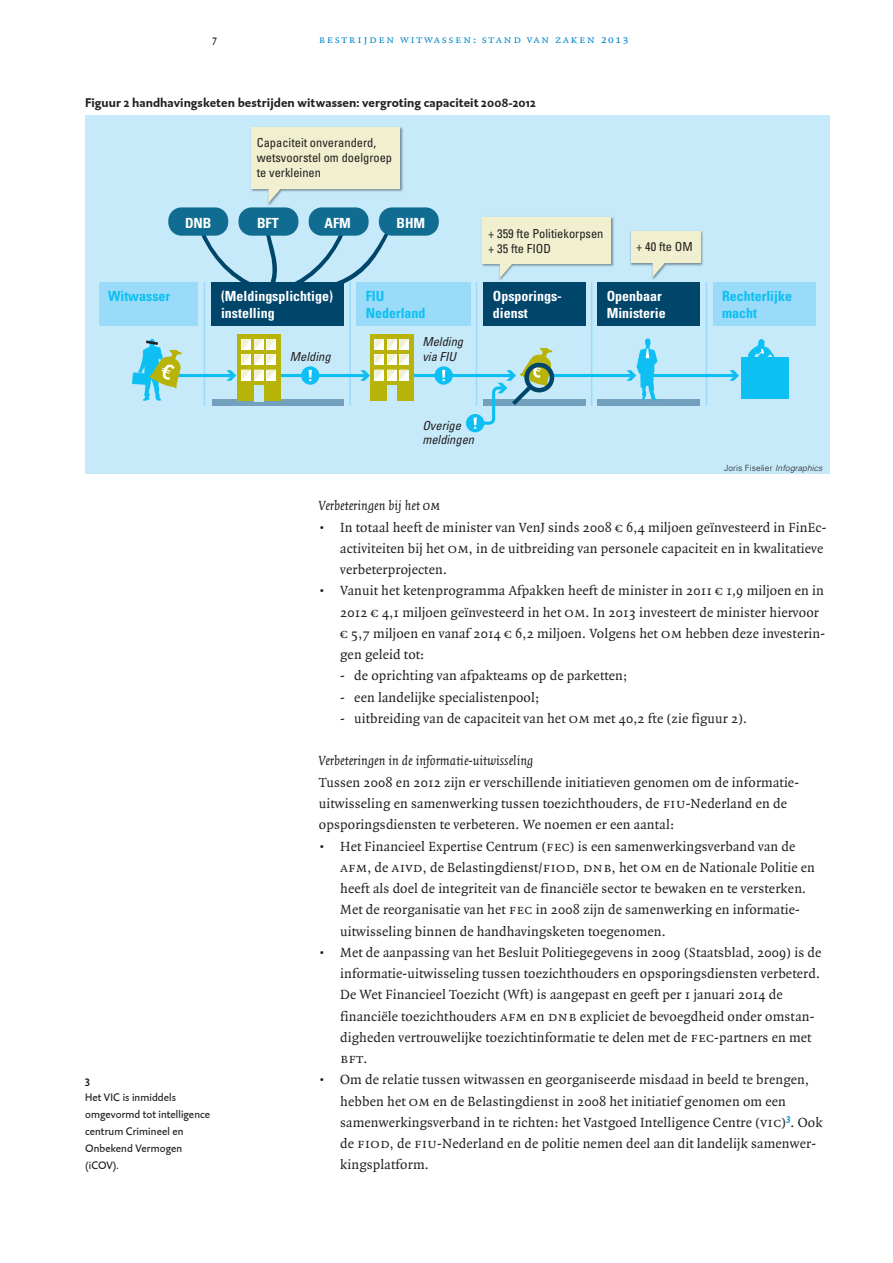
<style>
.page{position:relative;width:893px;height:1263px;background:#fff}
.page>*{position:absolute;margin:0;border:0;box-sizing:border-box;transform-origin:0 0}
._03_Plat_inspringen{font:14.25px/21.3px "Quadraat";letter-spacing:.01em;color:#231f20}
._00_Plat{font:14.25px/21.3px "Quadraat";letter-spacing:.01em;color:#231f20}
._01_Cursief{font:italic 14.25px "Quadraat";color:#231f20}
.t1{font:700 condensed 13.95px/16.8px "Univers LT Std";color:#fff}
.t2{font:700 condensed 13.95px/16.8px "Univers LT Std";color:#0dbff2}
._05_Tabel_tekstkader{font:700 12.75px "DTL Caspari ST";letter-spacing:.005em;color:#231f20}
.t3{font:condensed 12.45px/14.9px "Univers LT Std";color:#231f20}
.t4{font:italic condensed 12.45px/14.9px "Univers LT Std";color:#231f20}
._16_Noot{font:11.25px/17px "DTL Caspari ST";letter-spacing:.01em;color:#231f20}
.t5{font:11.25px "Quadraat Small Caps";letter-spacing:.15em;color:#0085cb}
._17_Noot_vet{font:700 11.25px "DTL Caspari ST";color:#231f20}
.t6{font:300 8.55px "Univers LT Std";letter-spacing:.01em;color:#231f20}
.s1{font-style:italic}
.s2{font-family:"Quadraat Italic Caps";font-style:normal}
.s3{font-family:"Quadraat Small Caps"}
</style>
<div class="page">
<div style="left:85px;top:115px;width:744px;height:359px;background:#c6eafa"></div>
<img style="left:630px;top:231px;width:73px;height:49px">
<div style="left:631px;top:231px;width:69px;height:32px;background:#f0efcf"></div>
<svg style="left:653px;top:263px;width:12px;height:14px"></svg>
<img style="left:482px;top:217px;width:132px;height:63px">
<div style="left:483px;top:218px;width:128px;height:46px;background:#f0efcf"></div>
<svg style="left:500px;top:264px;width:12px;height:14px"></svg>
<img style="left:251px;top:127px;width:152px;height:79px">
<div style="left:251px;top:128px;width:149px;height:61px;background:#f0efcf"></div>
<svg style="left:268px;top:189px;width:13px;height:14px"></svg>
<svg style="left:201px;top:215px;width:188px;height:103px"></svg>
<hr style="left:349px;top:282px;width:2px;height:123px;background:#99dbf8">
<div style="left:356px;top:282px;width:114px;height:44px;background:#99dbf8"></div>
<hr style="left:204px;top:282px;width:1px;height:123px;background:#99dbf8">
<hr style="left:476px;top:282px;width:1px;height:123px;background:#99dbf8">
<hr style="left:591px;top:282px;width:1px;height:123px;background:#99dbf8">
<hr style="left:706px;top:282px;width:1px;height:123px;background:#99dbf8">
<div style="left:99px;top:282px;width:99px;height:44px;background:#99dbf8"></div>
<div style="left:211px;top:282px;width:133px;height:44px;background:#00466b"></div>
<div style="left:598px;top:282px;width:102px;height:44px;background:#00466b"></div>
<div style="left:483px;top:282px;width:102px;height:44px;background:#00466b"></div>
<div style="left:713px;top:282px;width:102px;height:44px;background:#99dbf8"></div>
<div style="left:379px;top:207px;width:60px;height:29px;background:#106d91;border-radius:13px"></div>
<div style="left:168px;top:207px;width:60px;height:29px;background:#106d91;border-radius:13px"></div>
<div style="left:238px;top:207px;width:60px;height:29px;background:#106d91;border-radius:13px"></div>
<div style="left:309px;top:207px;width:60px;height:29px;background:#106d91;border-radius:13px"></div>
<div style="left:483px;top:399px;width:102px;height:6px;background:#72a0bd"></div>
<div style="left:598px;top:399px;width:102px;height:6px;background:#72a0bd"></div>
<div style="left:212px;top:399px;width:132px;height:6px;background:#72a0bd"></div>
<hr style="left:174px;top:374px;width:59px;height:3px;background:#0dbff2">
<svg style="left:226px;top:370px;width:10px;height:11px"></svg>
<svg style="left:132px;top:339px;width:51px;height:62px"></svg>
<svg style="left:748px;top:339px;width:26px;height:18px"></svg>
<div style="left:741px;top:357px;width:48px;height:42px;background:#0dbff2"></div>
<hr style="left:281px;top:374px;width:85px;height:3px;background:#0dbff2">
<hr style="left:552px;top:374px;width:81px;height:3px;background:#0dbff2">
<svg style="left:626px;top:338px;width:31px;height:63px"></svg>
<hr style="left:648px;top:374px;width:87px;height:3px;background:#0dbff2">
<svg style="left:729px;top:370px;width:10px;height:11px"></svg>
<hr style="left:413px;top:374px;width:99px;height:3px;background:#0dbff2">
<div style="left:238px;top:335px;width:43px;height:66px;background:#b8b309"></div>
<div style="left:254px;top:385px;width:9px;height:17px;background:#c6eafa"></div>
<svg style="left:242px;top:339px;width:34px;height:41px"></svg>
<div style="left:371px;top:335px;width:43px;height:66px;background:#b8b309"></div>
<div style="left:387px;top:385px;width:9px;height:17px;background:#c6eafa"></div>
<svg style="left:360px;top:339px;width:49px;height:42px"></svg>
<div style="left:301px;top:366px;width:18px;height:19px;background:#0dbff2;border-radius:50%"></div>
<svg style="left:309px;top:370px;width:3px;height:11px"></svg>
<div style="left:434px;top:366px;width:19px;height:19px;background:#0dbff2;border-radius:50%"></div>
<svg style="left:442px;top:370px;width:3px;height:11px"></svg>
<div style="left:466px;top:414px;width:18px;height:18px;background:#0dbff2;border-radius:50%"></div>
<svg style="left:474px;top:348px;width:82px;height:81px"></svg>
<p class="_16_Noot" style="left:213px;top:30px;width:6px">7</p>
<p class="t5" style="left:319px;top:33px;width:311px">bestrijden witwassen: stand van zaken 2013</p>
<p class="_05_Tabel_tekstkader" style="left:85px;top:94px;width:452px">Figuur 2 handhavingsketen bestrijden witwassen: vergroting capaciteit 2008-2012</p>
<p class="t3" style="left:257px;top:135px;width:137px">Capaciteit onveranderd, wetsvoorstel om doelgroep te verkleinen</p>
<p class="t1" style="left:185px;top:214px;width:28px">DNB</p>
<p class="t1" style="left:257px;top:214px;width:23px">BFT</p>
<p class="t1" style="left:324px;top:214px;width:28px">AFM</p>
<p class="t1" style="left:396px;top:214px;width:30px">BHM</p>
<p class="t3" style="left:488px;top:226px;width:117px">+ 359 fte Politiekorpsen + 35 fte FIOD</p>
<p class="t3" style="left:636px;top:239px;width:58px">+ 40 fte OM</p>
<p class="t1" style="left:221px;top:288px;width:113px">(Meldingsplichtige) instelling</p>
<p class="t2" style="left:108px;top:288px;width:64px">Witwasser</p>
<p class="t2" style="left:366px;top:288px;width:61px">FIU<br>Nederland</p>
<p class="t1" style="left:493px;top:288px;width:71px">Opsporings&shy;dienst</p>
<p class="t4" style="left:290px;top:349px;width:42px">Melding</p>
<p class="t4" style="left:422px;top:335px;width:42px">Melding via FIU</p>
<p class="t4" style="left:422px;top:419px;width:53px;line-height:14px">Overige meldingen</p>
<p class="t1" style="left:607px;top:288px;width:61px">Openbaar<br>Ministerie</p>
<p class="t2" style="left:722px;top:288px;width:71px">Rechterlijke macht</p>
<p class="t6" style="left:724px;top:463px;width:100px">Joris Fiselier <span class="s1">Infographics</span></p>
<p class="_17_Noot_vet" style="left:85px;top:1073px;width:6px">3</p>
<p class="_16_Noot" style="left:85px;top:1089px;width:127px">Het VIC is inmiddels omgevormd tot intelligence centrum Crimineel en<br>Onbekend Vermogen (iCOV).</p>
<p class="_01_Cursief" style="left:319px;top:498px;width:123px">Verbeteringen bij het <span class="s2">om</span></p>
<p class="_03_Plat_inspringen" style="left:340px;top:517px;width:487px;text-indent:-21px">• In totaal heeft de minister van VenJ sinds 2008 € 6,4 miljoen geïnvesteerd in FinEc&shy;activiteiten bij het <span class="s3">om</span>, in de uitbreiding van personele capaciteit en in kwalitatieve verbeterprojecten.</p>
<p class="_03_Plat_inspringen" style="left:340px;top:581px;width:487px;text-indent:-21px">• Vanuit het ketenprogramma Afpakken heeft de minister in 2011 € 1,9 miljoen en in 2012 € 4,1 miljoen geïnvesteerd in het <span class="s3">om</span>. In 2013 investeert de minister hiervoor € 5,7 miljoen en vanaf 2014 € 6,2 miljoen. Volgens het <span class="s3">om</span> hebben deze investerin&shy;gen geleid tot:</p>
<p class="_03_Plat_inspringen" style="left:340px;top:666px;width:288px">- de oprichting van afpakteams op de parketten;</p>
<p class="_03_Plat_inspringen" style="left:340px;top:687px;width:200px">- een landelijke specialistenpool;</p>
<p class="_03_Plat_inspringen" style="left:319px;top:708px;width:430px">- uitbreiding van de capaciteit van het <span class="s3">om</span> met 40,2 fte (zie figuur 2).</p>
<p class="_01_Cursief" style="left:319px;top:753px;width:216px">Verbeteringen in de informatie-uitwisseling</p>
<p class="_00_Plat" style="left:319px;top:772px;width:480px">Tussen 2008 en 2012 zijn er verschillende initiatieven genomen om de informatie&shy;uitwisseling en samenwerking tussen toezichthouders, de <span class="s3">fiu</span>-Nederland en de opsporingsdiensten te verbeteren. We noemen er een aantal:</p>
<p class="_03_Plat_inspringen" style="left:340px;top:836px;width:476px;text-indent:-21px">• Het Financieel Expertise Centrum (<span class="s3">fec</span>) is een samenwerkingsverband van de <span class="s3">afm</span>, de <span class="s3">aivd</span>, de Belastingdienst/<span class="s3">fiod</span>, <span class="s3">dnb</span>, het <span class="s3">om</span> en de Nationale Politie en heeft als doel de integriteit van de financiële sector te bewaken en te versterken.<br>Met de reorganisatie van het <span class="s3">fec</span> in 2008 zijn de samenwerking en informatie&shy;uitwisseling binnen de handhavingsketen toegenomen.</p>
<p class="_03_Plat_inspringen" style="left:340px;top:942px;width:483px;text-indent:-21px">• Met de aanpassing van het Besluit Politiegegevens in 2009 (Staatsblad, 2009) is de informatie-uitwisseling tussen toezichthouders en opsporingsdiensten verbeterd.<br>De Wet Financieel Toezicht (Wft) is aangepast en geeft per 1 januari 2014 de financiële toezichthouders <span class="s3">afm</span> en <span class="s3">dnb</span> expliciet de bevoegdheid onder omstan&shy;digheden vertrouwelijke toezichtinformatie te delen met de <span class="s3">fec</span>-partners en met <span class="s3">bft</span>.</p>
<p class="_03_Plat_inspringen" style="left:340px;top:1069px;width:484px;text-indent:-21px">• Om de relatie tussen witwassen en georganiseerde misdaad in beeld te brengen, hebben het <span class="s3">om</span> en de Belastingdienst in 2008 het initiatief genomen om een samenwerkingsverband in te richten: het Vastgoed Intelligence Centre (<span class="s3">vic</span>)<sup>3</sup>. Ook de <span class="s3">fiod</span>, de <span class="s3">fiu</span>-Nederland en de politie nemen deel aan dit landelijk samenwer&shy;kingsplatform.</p>
</div>
